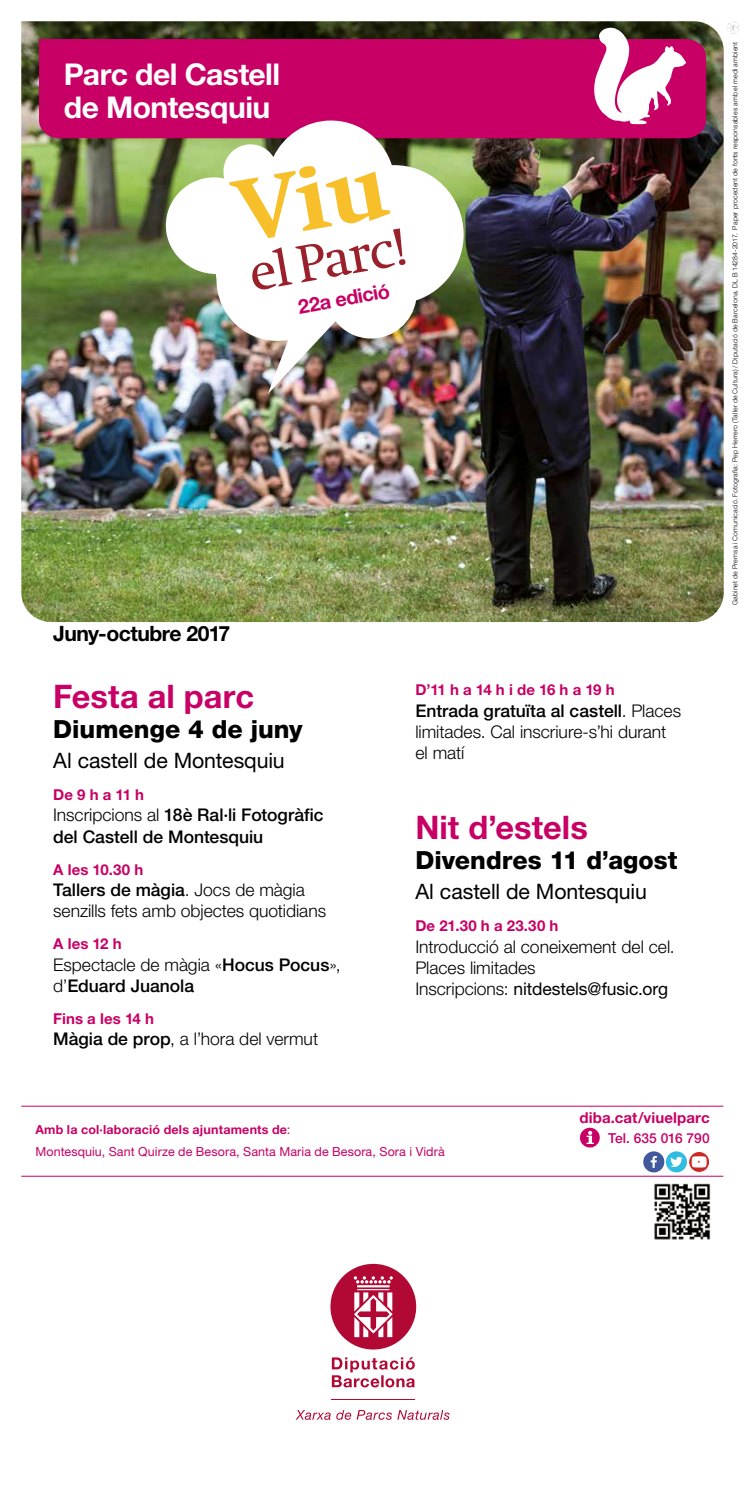
<style>
.page{position:relative;width:745px;height:1489px;background:#fff}
.page>*{position:absolute;margin:0;border:0;box-sizing:border-box;transform-origin:0 0}
.t1{font:700 32.5px "Helvetica Neue LT Std";color:#c80065}
.t2{font:700 30px/32.5px "Helvetica Neue LT Std";letter-spacing:-.02em;color:#fff}
.t3{font:800 25px "Helvetica Neue LT Std";color:#000}
.t4{font:21.25px "Helvetica Neue LT Std";letter-spacing:-.005em;color:#000}
.t5{font:700 21.12px "Helvetica Neue LT Std";letter-spacing:-.025em;color:#000}
.t6{font:700 20px "Helvetica Neue LT Std";color:#c80065}
.t7{font:300 17.5px/21.2px "Helvetica Neue LT Std";letter-spacing:-.005em;color:#000}
.t8{font:500 17.5px/21.2px "Helvetica Neue LT Std";color:#000}
.t9{font:700 15px "Helvetica Neue LT Std";letter-spacing:.005em;color:#c80065}
.t10{font:500 13.75px "Helvetica Neue LT Std";color:#c80065}
.t11{font:12.5px/22.5px "Helvetica Neue LT Std";letter-spacing:.005em;color:#c80065}
.t12{font:300 6.88px "Helvetica Neue LT Std";letter-spacing:.025em;color:#000}
.s1{font-weight:300}
.s2{font-weight:500}
.s3{font-weight:400}
.s4{font-weight:700}
</style>
<div class="page">
<hr style="left:21px;top:1105px;width:702px;height:1px;background:#c80065">
<hr style="left:21px;top:1175px;width:702px;height:1px;background:#c80065">
<img style="left:21px;top:21px;width:702px;height:601px">
<div style="left:39px;top:39px;width:666px;height:99px;background:#c80065"></div>
<img style="left:166px;top:120px;width:297px;height:274px">
<svg style="left:229px;top:166px;width:176px;height:124px"></svg>
<svg style="left:590px;top:22px;width:96px;height:102px"></svg>
<svg style="left:331px;top:1357px;width:83px;height:30px"></svg>
<svg style="left:296px;top:1410px;width:34px;height:9px"></svg>
<svg style="left:336px;top:1410px;width:55px;height:9px"></svg>
<svg style="left:397px;top:1410px;width:52px;height:9px"></svg>
<hr style="left:331px;top:1399px;width:83px;height:1px;background:#b10933">
<svg style="left:330px;top:1263px;width:86px;height:86px"></svg>
<svg style="left:580px;top:1127px;width:19px;height:20px"></svg>
<img style="left:654px;top:1183px;width:57px;height:57px">
<svg style="left:727px;top:21px;width:12px;height:13px"></svg>
<div style="left:643px;top:1151px;width:21px;height:21px;background:#41599c;border-radius:50%"></div>
<svg style="left:650px;top:1156px;width:6px;height:11px"></svg>
<svg style="left:665px;top:1151px;width:21px;height:21px"></svg>
<svg style="left:669px;top:1156px;width:13px;height:10px"></svg>
<svg style="left:688px;top:1151px;width:21px;height:21px"></svg>
<div style="left:688px;top:1151px;width:21px;height:21px;border:1px solid #fff;border-radius:50%"></div>
<svg style="left:691px;top:1156px;width:15px;height:11px"></svg>
<h2 class="t2" style="left:64px;top:58px;width:218px">Parc del Castell de Montesquiu</h2>
<p class="t6" style="left:296px;top:294px;width:94px;rotate:-10deg">22a edició</p>
<p class="t5" style="left:53px;top:620px;width:178px">Juny-octubre 2017</p>
<h1 class="t1" style="left:53px;top:676px;width:202px">Festa al parc</h1>
<h3 class="t3" style="left:53px;top:714px;width:251px">Diumenge 4 de juny</h3>
<p class="t4" style="left:53px;top:747px;width:233px">Al castell de Montesquiu</p>
<p class="t9" style="left:53px;top:785px;width:92px">De 9 h a 11 h</p>
<p class="t8" style="left:53px;top:804px;width:271px"><span class="s1">Inscripcions al</span> 18è Ral·li Fotogràfic del Castell de Montesquiu</p>
<p class="t9" style="left:53px;top:860px;width:91px">A les 10.30 h</p>
<p class="t7" style="left:53px;top:878px;width:274px"><span class="s2">Tallers de màgia</span>. Jocs de màgia senzills fets amb objectes quotidians</p>
<p class="t9" style="left:53px;top:934px;width:70px">A les 12 h</p>
<p class="t8" style="left:53px;top:953px;width:289px"><span class="s1">Espectacle de màgia «</span>Hocus Pocus<span class="s1">», d’</span>Eduard Juanola</p>
<p class="t9" style="left:53px;top:1009px;width:102px">Fins a les 14 h</p>
<p class="t7" style="left:53px;top:1027px;width:266px"><span class="s2">Màgia de prop</span>, a l’hora del vermut</p>
<p class="t9" style="left:415px;top:680px;width:201px">D’11 h a 14 h i de 16 h a 19 h</p>
<p class="t7" style="left:415px;top:699px;width:267px"><span class="s2">Entrada gratuïta al castell</span>. Places limitades. Cal inscriure-s’hi durant el matí</p>
<h1 class="t1" style="left:415px;top:807px;width:174px">Nit d’estels</h1>
<h3 class="t3" style="left:415px;top:845px;width:263px">Divendres 11 d’agost</h3>
<p class="t4" style="left:415px;top:879px;width:233px">Al castell de Montesquiu</p>
<p class="t9" style="left:415px;top:916px;width:144px">De 21.30 h a 23.30 h</p>
<p class="t7" style="left:415px;top:935px;width:261px">Introducció al coneixement del cel.<br>Places limitades<br>Inscripcions: <span class="s3">nitdestels@fusic.org</span></p>
<p class="t12" style="left:730px;top:605px;width:564px;rotate:-90deg">Gabinet de Premsa i Comunicació. Fotografia: Pep Herrero (Taller de Cultura) / Diputació de Barcelona. DL B 14284-2017. Paper procedent de fonts responsables amb el medi ambient</p>
<p class="t11" style="left:35px;top:1117px;width:410px"><span class="s4">Amb la col·laboració dels ajuntaments de</span>:<br>Montesquiu, Sant Quirze de Besora, Santa Maria de Besora, Sora i Vidrà</p>
<p class="t9" style="left:579px;top:1107px;width:132px">diba.cat/viuelparc</p>
<p class="t10" style="left:607px;top:1129px;width:103px">Tel. 635 016 790</p>
</div>
